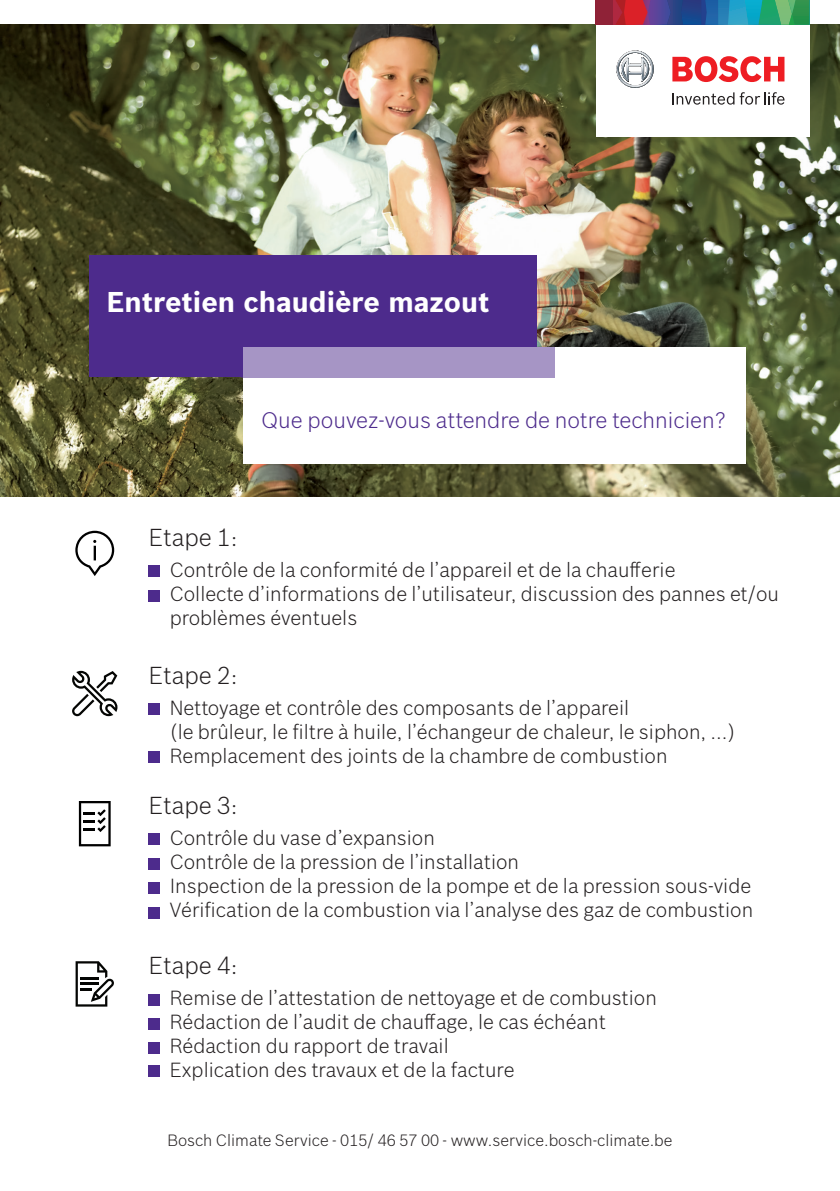
<style>
.page{position:relative;width:840px;height:1191px;background:#fff}
.page>*{position:absolute;margin:0;border:0;box-sizing:border-box;transform-origin:0 0}
.t1{font:700 28px "Bosch Sans";color:#fff}
.t2{font:300 24px "Bosch Sans";color:#231f20}
.t3{font:300 22px "Bosch Sans";color:#4d2b8c}
.t4{font:300 20px/24px "Bosch Sans";color:#231f20}
.t5{font:300 16px "Bosch Sans";color:#231f20}
</style>
<div class="page">
<img style="left:0;top:24px;width:839px;height:473px">
<div style="left:89px;top:255px;width:447px;height:122px;background:#4d2b8c"></div>
<div style="left:242px;top:347px;width:503px;height:116px;background:#fff"></div>
<div style="left:241px;top:347px;width:313px;height:30px;background:#a695c5"></div>
<div style="left:595px;top:0;width:213px;height:137px;background:#fff"></div>
<div style="left:595px;top:0;width:17px;height:25px;background:#8f2237"></div>
<svg style="left:612px;top:0;width:196px;height:25px;background:#4a6a80"></svg>
<svg style="left:616px;top:50px;width:37px;height:38px"></svg>
<svg style="left:672px;top:92px;width:112px;height:13px"></svg>
<svg style="left:672px;top:56px;width:112px;height:26px"></svg>
<div style="left:149px;top:565px;width:11px;height:12px;background:#4d2b8c"></div>
<div style="left:149px;top:590px;width:11px;height:11px;background:#4d2b8c"></div>
<div style="left:149px;top:703px;width:11px;height:12px;background:#4d2b8c"></div>
<div style="left:149px;top:751px;width:11px;height:12px;background:#4d2b8c"></div>
<div style="left:149px;top:833px;width:11px;height:12px;background:#4d2b8c"></div>
<div style="left:149px;top:858px;width:11px;height:11px;background:#4d2b8c"></div>
<div style="left:149px;top:882px;width:11px;height:11px;background:#4d2b8c"></div>
<div style="left:149px;top:907px;width:11px;height:11px;background:#4d2b8c"></div>
<div style="left:149px;top:994px;width:11px;height:11px;background:#4d2b8c"></div>
<div style="left:149px;top:1018px;width:11px;height:11px;background:#4d2b8c"></div>
<div style="left:149px;top:1042px;width:11px;height:12px;background:#4d2b8c"></div>
<div style="left:149px;top:1065px;width:11px;height:11px;background:#4d2b8c"></div>
<svg style="left:72px;top:671px;width:45px;height:45px"></svg>
<svg style="left:75px;top:531px;width:39px;height:45px"></svg>
<svg style="left:79px;top:801px;width:32px;height:45px"></svg>
<svg style="left:75px;top:961px;width:39px;height:45px"></svg>
<p class="t1" style="left:106px;top:280px;width:384px">Entretien chaudière mazout</p>
<p class="t3" style="left:261px;top:405px;width:466px">Que pouvez-vous attendre de notre technicien?</p>
<p class="t2" style="left:149px;top:520px;width:90px">Etape 1:</p>
<p class="t4" style="left:170px;top:556px;width:507px">Contrôle de la conformité de l’appareil et de la chaufferie</p>
<p class="t4" style="left:170px;top:580px;width:610px">Collecte d’informations de l’utilisateur, discussion des pannes et/ou</p>
<p class="t4" style="left:170px;top:604px;width:189px">problèmes éventuels</p>
<p class="t2" style="left:149px;top:658px;width:90px">Etape 2:</p>
<p class="t4" style="left:170px;top:694px;width:567px">Nettoyage et contrôle des composants de l’appareil<br>(le brûleur, le filtre à huile, l’échangeur de chaleur, le siphon, ...)</p>
<p class="t4" style="left:170px;top:742px;width:499px">Remplacement des joints de la chambre de combustion</p>
<p class="t2" style="left:149px;top:788px;width:90px">Etape 3:</p>
<p class="t4" style="left:170px;top:824px;width:266px">Contrôle du vase d’expansion</p>
<p class="t4" style="left:170px;top:848px;width:351px">Contrôle de la pression de l’installation</p>
<p class="t4" style="left:170px;top:872px;width:582px">Inspection de la pression de la pompe et de la pression sous-vide</p>
<p class="t4" style="left:170px;top:896px;width:584px">Vérification de la combustion via l’analyse des gaz de combustion</p>
<p class="t2" style="left:149px;top:948px;width:90px">Etape 4:</p>
<p class="t4" style="left:170px;top:984px;width:488px">Remise de l’attestation de nettoyage et de combustion</p>
<p class="t4" style="left:170px;top:1008px;width:437px">Rédaction de l’audit de chauffage, le cas échéant</p>
<p class="t4" style="left:170px;top:1032px;width:280px">Rédaction du rapport de travail</p>
<p class="t4" style="left:170px;top:1056px;width:346px">Explication des travaux et de la facture</p>
<p class="t5" style="left:167px;top:1129px;width:506px">Bosch Climate Service - 015/ 46 57 00 - www.service.bosch-climate.be</p>
</div>
